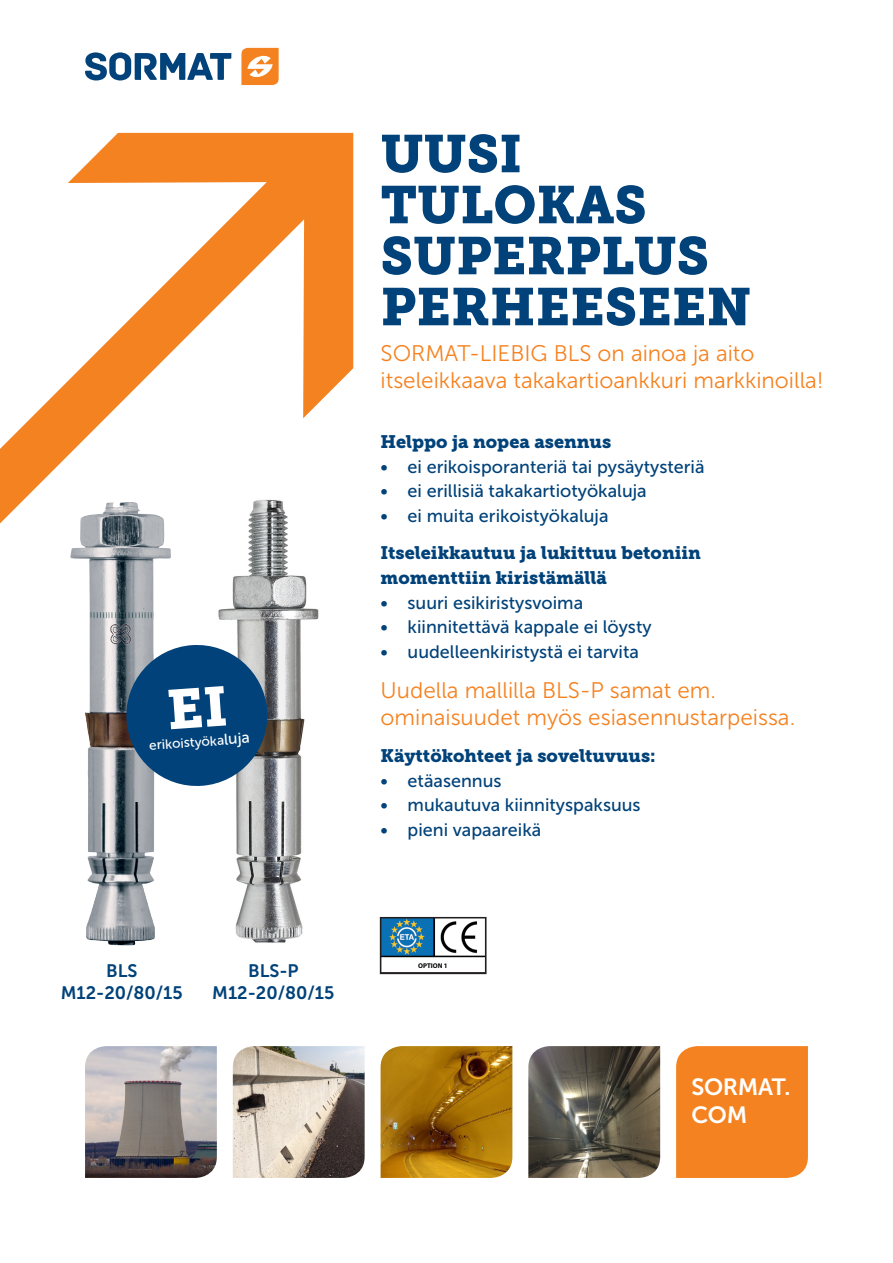
<style>
.page{position:relative;width:893px;height:1263px;background:#fff}
.page>*{position:absolute;margin:0;border:0;box-sizing:border-box;transform-origin:0 0}
.t1{font:52.5px/51px "Museo Slab 900";color:#004279}
.t2{font:23.4px/28px "Museo Sans 700";letter-spacing:-.015em;color:#fff}
.t3{font:22.5px/27px "Museo Sans 300";color:#f58220}
.t4{font:18px "Museo Sans 500";color:#004279}
.t5{font:18px/24.6px "Museo Slab 900";color:#004279}
.t6{font:18px "Museo Sans 700";color:#004279}
.t7{font:13.5px "Museo Sans 500";color:#fff}
.t8{font:700 6.9px "Myriad Pro";color:#010002}
.s1{font-size:15.75px}
</style>
<div class="page">
<svg style="left:241px;top:48px;width:38px;height:37px"></svg>
<svg style="left:85px;top:52px;width:146px;height:28px"></svg>
<svg style="left:0;top:133px;width:353px;height:390px"></svg>
<img style="left:85px;top:1046px;width:132px;height:132px">
<img style="left:233px;top:1046px;width:132px;height:132px">
<img style="left:381px;top:1046px;width:131px;height:132px">
<img style="left:528px;top:1046px;width:132px;height:132px">
<div style="left:676px;top:1046px;width:132px;height:132px;background:#f58220"></div>
<img style="left:209px;top:496px;width:123px;height:447px">
<img style="left:43px;top:476px;width:153px;height:470px">
<img style="left:383px;top:920px;width:101px;height:38px">
<div style="left:380px;top:917px;width:107px;height:57px;border:2px solid #231f20"></div>
<svg style="left:124px;top:642px;width:146px;height:146px;background:#2d5d86"></svg>
<p class="t7" style="left:149px;top:738px;width:102px;rotate:-4deg">erikoistyöka<span class="s1">luja</span></p>
<p class="t1" style="left:381px;top:129px;width:143px">UUSI</p>
<p class="t1" style="left:381px;top:180px;width:268px">TULOKAS</p>
<p class="t1" style="left:381px;top:231px;width:372px">SUPERPLUS<br>PERHEESEEN</p>
<p class="t3" style="left:381px;top:340px;width:375px">SORMAT-LIEBIG BLS on ainoa ja aito</p>
<p class="t3" style="left:381px;top:367px;width:445px">itseleikkaava takakartioankkuri markkinoilla!</p>
<p class="t5" style="left:381px;top:430px;width:232px">Helppo ja nopea asennus</p>
<p class="t4" style="left:381px;top:457px;width:325px">• ei erikoisporanteriä tai pysäytysteriä</p>
<p class="t4" style="left:381px;top:481px;width:268px">• ei erillisiä takakartiotyökaluja</p>
<p class="t4" style="left:381px;top:506px;width:230px">• ei muita erikoistyökaluja</p>
<p class="t5" style="left:381px;top:541px;width:322px">Itseleikkautuu ja lukittuu betoniin momenttiin kiristämällä</p>
<p class="t4" style="left:381px;top:592px;width:204px">• suuri esikiristysvoima</p>
<p class="t4" style="left:381px;top:617px;width:273px">• kiinnitettävä kappale ei löysty</p>
<p class="t4" style="left:381px;top:642px;width:260px">• uudelleenkiristystä ei tarvita</p>
<p class="t3" style="left:381px;top:676px;width:416px">Uudella mallilla BLS-P samat em. ominaisuudet myös esiasennustarpeissa.</p>
<p class="t5" style="left:381px;top:743px;width:277px">Käyttökohteet ja soveltuvuus:</p>
<p class="t4" style="left:381px;top:770px;width:123px">• etäasennus</p>
<p class="t4" style="left:381px;top:795px;width:262px">• mukautuva kiinnityspaksuus</p>
<p class="t4" style="left:381px;top:820px;width:162px">• pieni vapaareikä</p>
<p class="t6" style="left:106px;top:961px;width:33px">BLS</p>
<p class="t6" style="left:61px;top:982px;width:123px">M12-20/80/15</p>
<p class="t6" style="left:248px;top:961px;width:52px">BLS-P</p>
<p class="t6" style="left:212px;top:982px;width:123px">M12-20/80/15</p>
<p class="t8" style="left:418px;top:961px;width:31px">OPTION 1</p>
<p class="t2" style="left:691px;top:1073px;width:101px">SORMAT.<br>COM</p>
</div>
